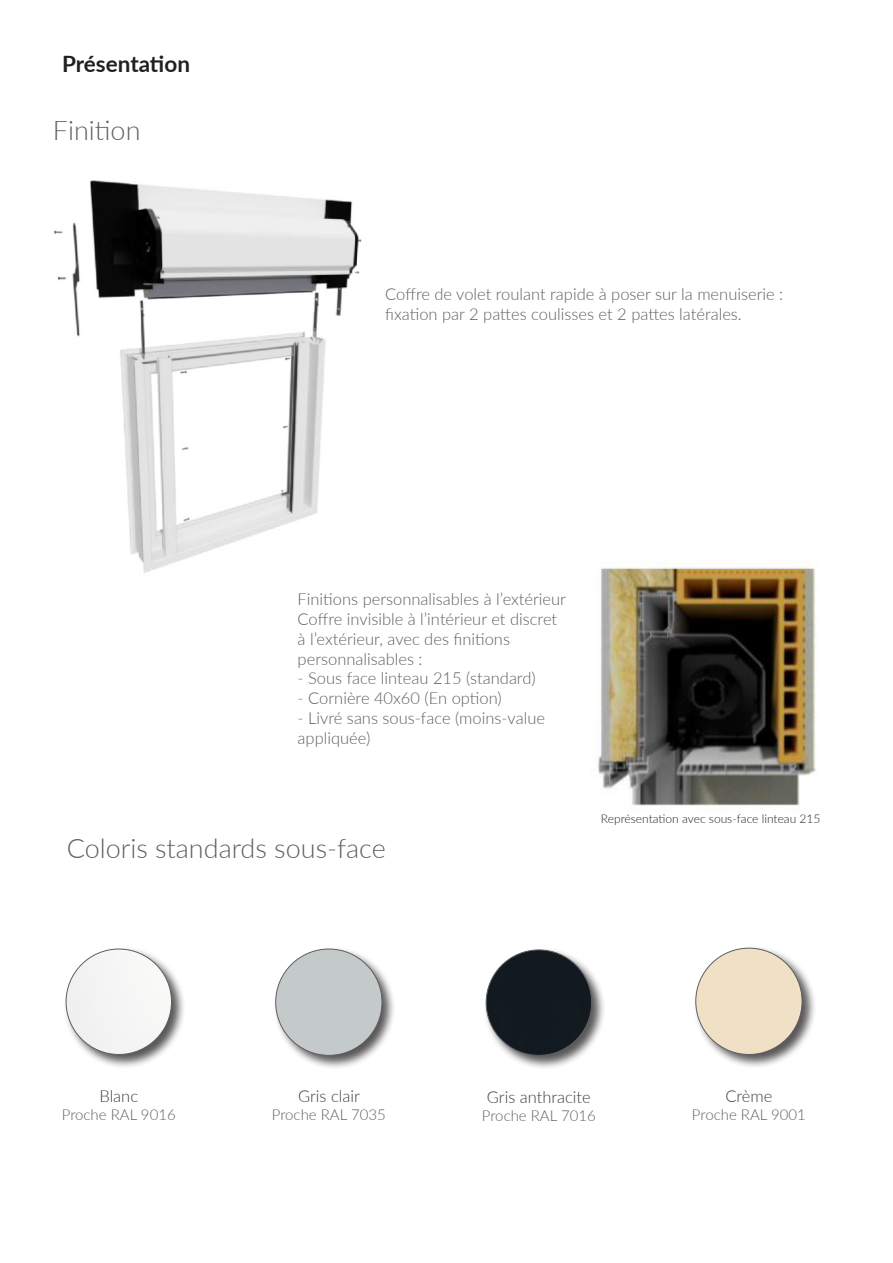
<style>
.page{position:relative;width:893px;height:1263px;background:#fff}
.page>*{position:absolute;margin:0;border:0;box-sizing:border-box;transform-origin:0 0}
.t1{font:300 27px "Lato";color:#5f5f62}
.Titel{font:700 22.5px "Lato";color:#231f20}
.t2{font:300 16.5px/19.8px "Lato";color:#5f5f62}
.t3{font:300 16.5px "Lato";color:#3e3e3f}
.t4{font:300 15px "Lato";color:#5f5f62}
.t5{font:300 12px "Lato";color:#231f20}
</style>
<div class="page">
<img style="left:54px;top:180px;width:308px;height:393px">
<div style="left:63px;top:946px;width:123px;height:123px;background:#231f20;opacity:.75"></div>
<div style="left:66px;top:949px;width:106px;height:105px;background:#f4f5f4;border-radius:53px"></div>
<div style="left:273px;top:946px;width:123px;height:123px;background:#231f20;opacity:.75"></div>
<div style="left:276px;top:949px;width:106px;height:106px;background:#c4caca;border-radius:53px"></div>
<div style="left:693px;top:945px;width:123px;height:124px;background:#231f20;opacity:.75"></div>
<div style="left:696px;top:948px;width:106px;height:106px;background:#f0e0c6;border-radius:53px"></div>
<div style="left:484px;top:947px;width:122px;height:123px;background:#231f20;opacity:.75"></div>
<div style="left:486px;top:950px;width:106px;height:105px;background:#121921;border-radius:53px"></div>
<img style="left:598px;top:562px;width:218px;height:244px">
<p class="Titel" style="left:62px;top:47px;width:129px">Présentation</p>
<p class="t1" style="left:53px;top:111px;width:89px">Finition</p>
<p class="t2" style="left:385px;top:283px;width:399px">Coffre de volet roulant rapide à poser sur la menuiserie : fixation par 2 pattes coulisses et 2 pattes latérales.</p>
<p class="t2" style="left:298px;top:589px;width:270px">Finitions personnalisables à l’extérieur Coffre invisible à l’intérieur et discret à l’extérieur, avec des finitions personnalisables :</p>
<p class="t2" style="left:298px;top:668px;width:240px">- Sous face linteau 215 (standard)</p>
<p class="t2" style="left:298px;top:688px;width:206px">- Cornière 40x60 (En option)</p>
<p class="t2" style="left:298px;top:707px;width:249px">- Livré sans sous-face (moins-value appliquée)</p>
<p class="t5" style="left:601px;top:810px;width:221px">Représentation avec sous-face linteau 215</p>
<p class="t1" style="left:67px;top:829px;width:321px">Coloris standards sous-face</p>
<p class="t3" style="left:99px;top:1085px;width:40px">Blanc</p>
<p class="t4" style="left:62px;top:1104px;width:115px">Proche RAL 9016</p>
<p class="t3" style="left:298px;top:1085px;width:63px">Gris clair</p>
<p class="t4" style="left:272px;top:1104px;width:115px">Proche RAL 7035</p>
<p class="t3" style="left:487px;top:1086px;width:105px">Gris anthracite</p>
<p class="t4" style="left:482px;top:1105px;width:115px">Proche RAL 7016</p>
<p class="t3" style="left:725px;top:1085px;width:48px">Crème</p>
<p class="t4" style="left:692px;top:1104px;width:115px">Proche RAL 9001</p>
</div>
